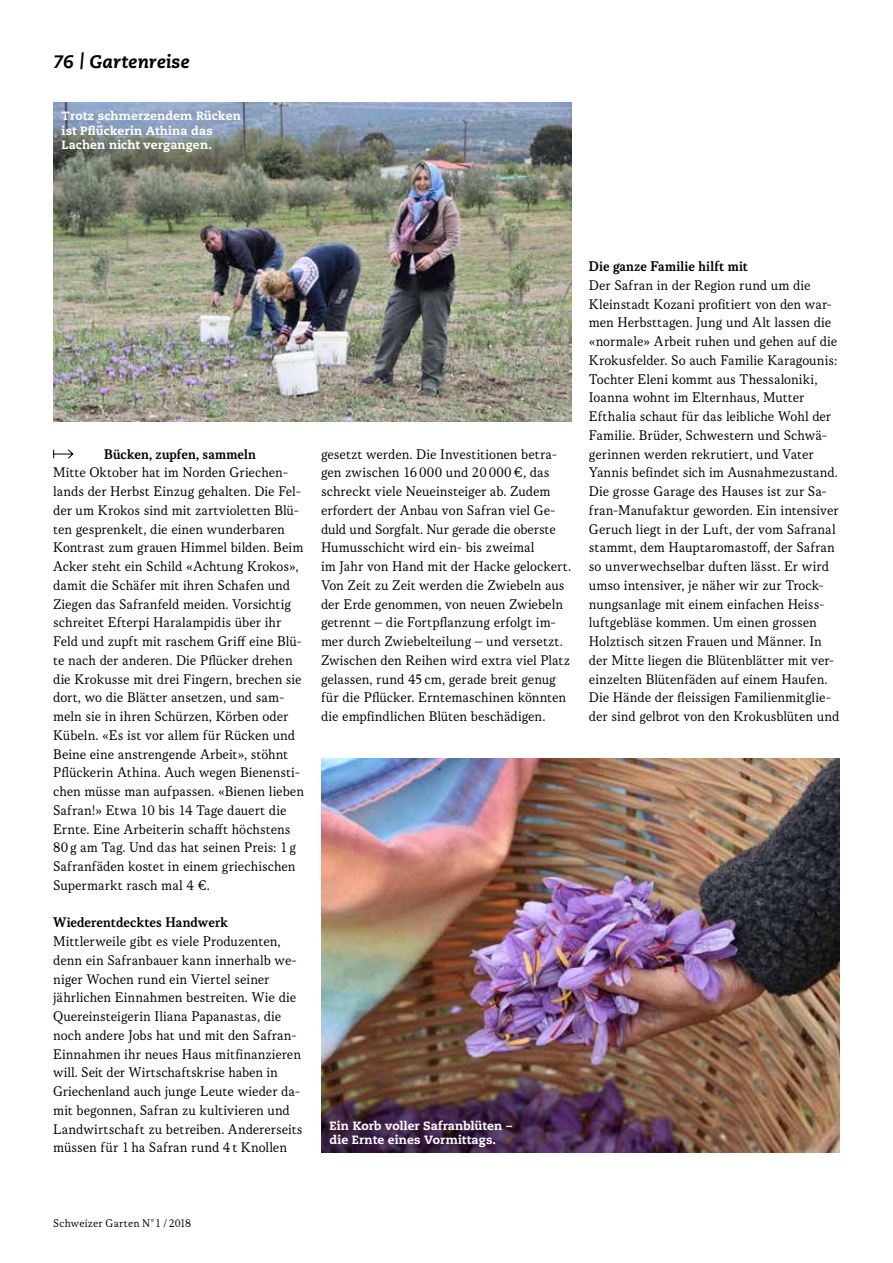
<style>
.page{position:relative;width:893px;height:1263px;background:#fff}
.page>*{position:absolute;margin:0;border:0;box-sizing:border-box;transform-origin:0 0}
.t1{font:italic 800 18px "Caecilia";letter-spacing:.01em;color:#000}
.t2{font:15px/18.8px "Korpus A";letter-spacing:-.005em;color:#000}
.t3{font:15px "Korpus C";color:#000}
.t4{font:800 12px/14.4px "Caecilia";letter-spacing:.01em;color:#fff}
.t5{font:12px "Korpus A";letter-spacing:.015em;color:#000}
</style>
<div class="page">
<svg style="left:53px;top:449px;width:21px;height:10px"></svg>
<img style="left:53px;top:102px;width:519px;height:319px">
<img style="left:321px;top:759px;width:519px;height:393px">
<p class="t1" style="left:53px;top:51px;width:138px">76 <sup>|</sup> Gartenreise</p>
<p class="t4" style="left:62px;top:109px;width:181px">Trotz schmerzendem Rücken ist Pflückerin Athina das<br>Lachen nicht vergangen.</p>
<p class="t3" style="left:104px;top:445px;width:153px">Bücken, zupfen, sammeln</p>
<p class="t2" style="left:53px;top:463px;width:252px">Mitte Oktober hat im Norden Griechen&shy;lands der Herbst Einzug gehalten. Die Fel&shy;der um Krokos sind mit zartvioletten Blü&shy;ten gesprenkelt, die einen wunderbaren Kontrast zum grauen Himmel bilden. Beim Acker steht ein Schild «Achtung Krokos», damit die Schäfer mit ihren Schafen und Ziegen das Safranfeld meiden. Vorsichtig schreitet Efterpi Haralampidis über ihr Feld und zupft mit raschem Griff eine Blü&shy;te nach der anderen. Die Pflücker drehen die Krokusse mit drei Fingern, brechen sie dort, wo die Blätter ansetzen, und sam&shy;meln sie in ihren Schürzen, Körben oder Kübeln. «Es ist vor allem für Rücken und Beine eine anstrengende Arbeit», stöhnt Pflückerin Athina. Auch wegen Bienensti&shy;chen müsse man aufpassen. «Bienen lieben Safran!» Etwa 10 bis 14 Tage dauert die Ernte. Eine Arbeiterin schafft höchstens 80 g am Tag. Und das hat seinen Preis: 1 g Safranfäden kostet in einem griechischen Supermarkt rasch mal 4 €.</p>
<p class="t3" style="left:53px;top:914px;width:176px">Wiederentdecktes Handwerk</p>
<p class="t2" style="left:53px;top:932px;width:251px">Mittlerweile gibt es viele Produzenten, denn ein Safranbauer kann innerhalb we&shy;niger Wochen rund ein Viertel seiner jährlichen Einnahmen bestreiten. Wie die Quereinsteigerin Iliana Papanastas, die noch andere Jobs hat und mit den Safran-Einnahmen ihr neues Haus mitfinanzieren will. Seit der Wirtschaftskrise haben in Griechenland auch junge Leute wieder da&shy;mit begonnen, Safran zu kultivieren und Landwirtschaft zu betreiben. Andererseits müssen für 1ha Safran rund 4t Knollen</p>
<p class="t2" style="left:321px;top:444px;width:251px">gesetzt werden. Die Investitionen betra&shy;gen zwischen 16000 und 20000€, das schreckt viele Neueinsteiger ab. Zudem erfordert der Anbau von Safran viel Ge&shy;duld und Sorgfalt. Nur gerade die oberste Humusschicht wird ein- bis zweimal<br>im Jahr von Hand mit der Hacke gelockert.<br>Von Zeit zu Zeit werden die Zwiebeln aus der Erde genommen, von neuen Zwiebeln getrennt – die Fortpflanzung erfolgt im&shy;mer durch Zwiebelteilung – und versetzt.<br>Zwischen den Reihen wird extra viel Platz gelassen, rund 45 cm, gerade breit genug für die Pflücker. Erntemaschinen könnten die empfindlichen Blüten beschädigen.</p>
<p class="t4" style="left:330px;top:1118px;width:184px">Ein Korb voller Safranblüten – die Ernte eines Vormittags.</p>
<p class="t3" style="left:589px;top:258px;width:161px">Die ganze Familie hilft mit</p>
<p class="t2" style="left:589px;top:276px;width:252px">Der Safran in der Region rund um die Kleinstadt Kozani profitiert von den war&shy;men Herbsttagen. Jung und Alt lassen die «normale» Arbeit ruhen und gehen auf die Krokusfelder. So auch Familie Karagounis:<br>Tochter Eleni kommt aus Thessaloniki, Ioanna wohnt im Elternhaus, Mutter Efthalia schaut für das leibliche Wohl der Familie. Brüder, Schwestern und Schwä&shy;gerinnen werden rekrutiert, und Vater Yannis befindet sich im Ausnahmezustand.<br>Die grosse Garage des Hauses ist zur Sa&shy;fran-Manufaktur geworden. Ein intensiver Geruch liegt in der Luft, der vom Safranal stammt, dem Hauptaromastoff, der Safran so unverwechselbar duften lässt. Er wird umso intensiver, je näher wir zur Trock&shy;nungsanlage mit einem einfachen Heiss&shy;luftgebläse kommen. Um einen grossen Holztisch sitzen Frauen und Männer. In der Mitte liegen die Blütenblätter mit ver&shy;einzelten Blütenfäden auf einem Haufen.<br>Die Hände der fleissigen Familienmitglie&shy;der sind gelbrot von den Krokusblüten und</p>
<p class="t5" style="left:53px;top:1217px;width:139px">Schweizer Garten N°1 / 2018</p>
</div>
